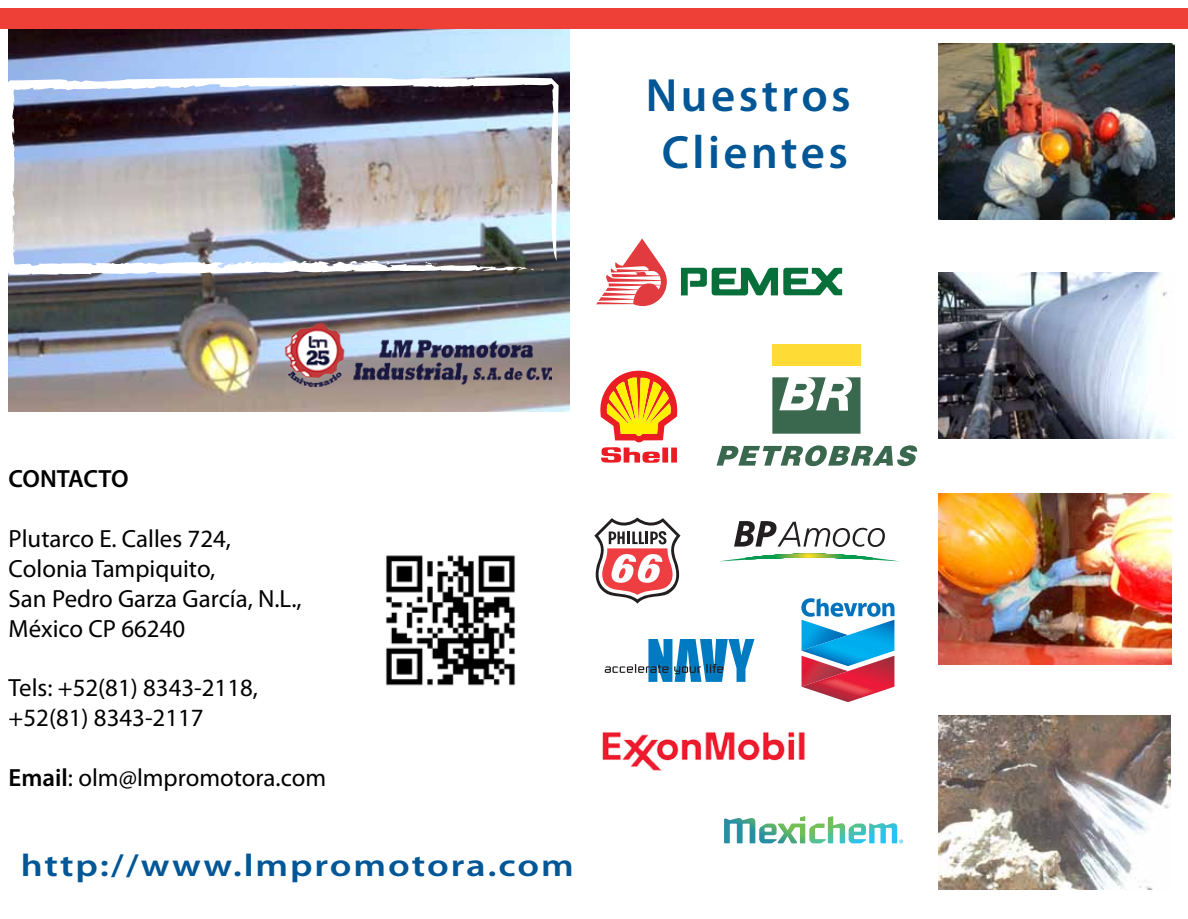
<style>
.page{position:relative;width:1188px;height:919px;background:#fff}
.page>*{position:absolute;margin:0;border:0;box-sizing:border-box;transform-origin:0 0}
.t1{font:600 46.8px/56.1px "Myriad Pro";letter-spacing:.075em;color:#015696;text-align:center}
.t2{font:600 31.5px "Myriad Pro";letter-spacing:.05em;color:#015696;scale:1.22 1}
.t3{font:24.9px/29.8px "Myriad Pro";color:#000}
.t4{font:600 24.9px "Myriad Pro";letter-spacing:-.02em;color:#000}
.s1{font-weight:600}
</style>
<div class="page">
<img style="left:9px;top:29px;width:561px;height:382px">
<div style="left:0;top:8px;width:1188px;height:21px;background:#ee4036"></div>
<img style="left:8px;top:77px;width:558px;height:199px">
<svg style="left:529px;top:268px;width:17px;height:2px"></svg>
<svg style="left:382px;top:261px;width:7px;height:2px"></svg>
<svg style="left:330px;top:260px;width:6px;height:2px"></svg>
<img style="left:281px;top:323px;width:271px;height:63px">
<svg style="left:596px;top:238px;width:71px;height:68px"></svg>
<svg style="left:681px;top:267px;width:161px;height:28px"></svg>
<svg style="left:717px;top:445px;width:201px;height:21px"></svg>
<svg style="left:772px;top:377px;width:89px;height:56px"></svg>
<div style="left:772px;top:344px;width:89px;height:21px;background:#fedb35"></div>
<img style="left:602px;top:732px;width:203px;height:39px">
<svg style="left:605px;top:639px;width:149px;height:42px"></svg>
<svg style="left:722px;top:553px;width:175px;height:8px"></svg>
<svg style="left:734px;top:521px;width:151px;height:25px"></svg>
<svg style="left:801px;top:598px;width:93px;height:103px"></svg>
<svg style="left:600px;top:370px;width:78px;height:92px"></svg>
<svg style="left:594px;top:517px;width:87px;height:87px"></svg>
<svg style="left:724px;top:816px;width:179px;height:26px"></svg>
<img style="left:939px;top:44px;width:236px;height:176px">
<img style="left:939px;top:272px;width:230px;height:166px">
<img style="left:939px;top:493px;width:232px;height:171px">
<img style="left:939px;top:715px;width:232px;height:174px">
<img style="left:386px;top:555px;width:129px;height:131px">
<h1 class="t1" style="left:646px;top:66px;width:206px">Nuestros<br>Clientes</h1>
<p class="t4" style="left:9px;top:462px;width:121px">CONTACTO</p>
<p class="t3" style="left:9px;top:523px;width:295px">Plutarco E. Calles 724,<br>Colonia Tampiquito,<br>San Pedro Garza García, N.L.,<br>México CP 66240</p>
<p class="t3" style="left:9px;top:672px;width:251px">Tels: +52(81) 8343-2118, +52(81) 8343-2117</p>
<p class="t3" style="left:9px;top:762px;width:319px"><span class="s1">Email</span>: olm@lmpromotora.com</p>
<p class="t2" style="left:21px;top:845px;width:455px">http://www.lmpromotora.com</p>
</div>
